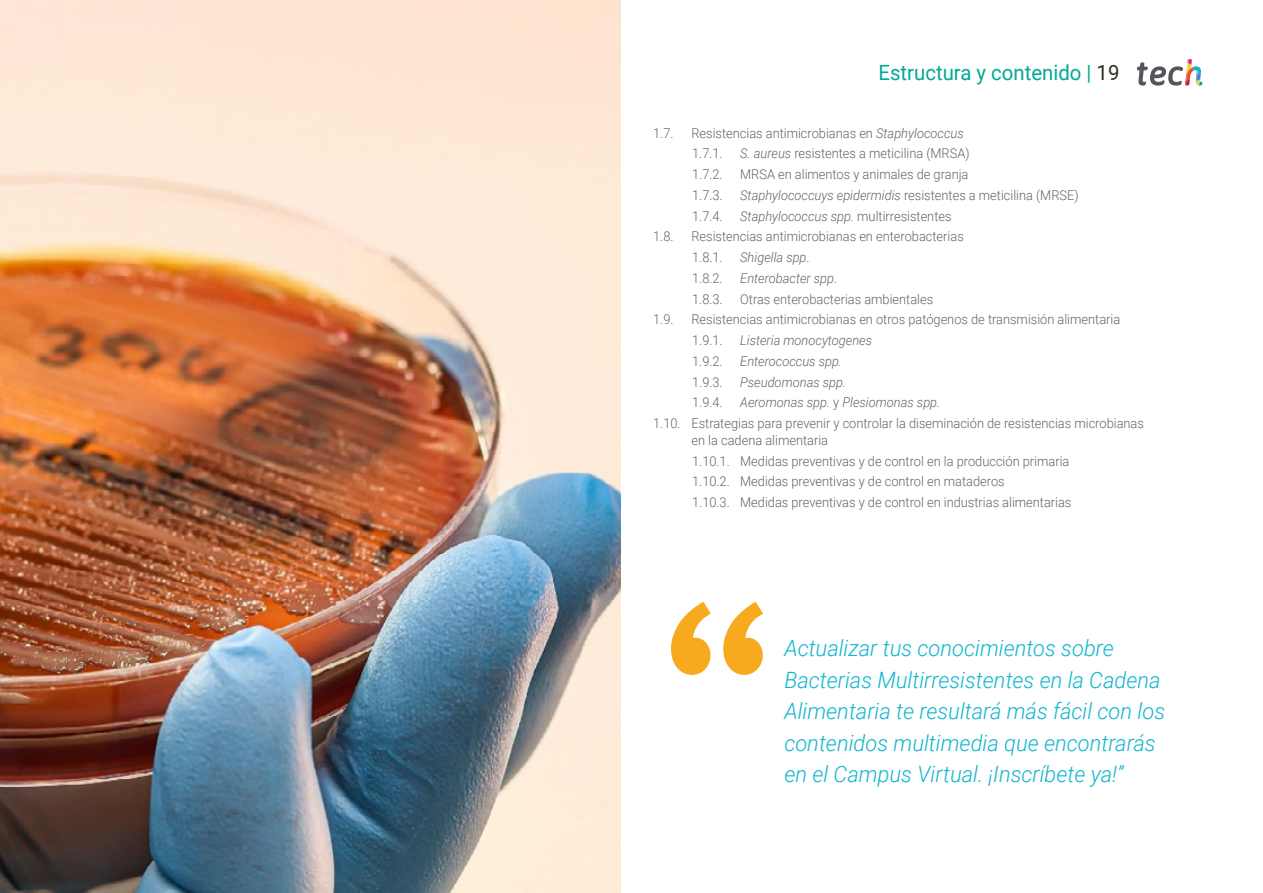
<style>
.page{position:relative;width:1263px;height:893px;background:#fff}
.page>*{position:absolute;margin:0;border:0;box-sizing:border-box;transform-origin:0 0}
.t1{font:italic 300 22.5px/31.5px "Roboto";color:#0fb6cf}
.t2{font:21px "Roboto";color:#00a996}
.t3{font:300 13.5px/20.7px "Roboto";color:#61646a;scale:.95 1}
.t4{font:italic 300 13.5px "Roboto";color:#61646a;scale:.95 1}
.s1{color:#312e20}
.s2{font-style:italic}
.s3{font-style:normal}
</style>
<div class="page">
<img style="left:0;top:0;width:621px;height:893px">
<svg style="left:671px;top:602px;width:92px;height:73px"></svg>
<svg style="left:1137px;top:59px;width:65px;height:27px"></svg>
<h2 class="t2" style="left:878px;top:57px;width:242px">Estructura y contenido | <span class="s1">19</span></h2>
<p class="t3" style="left:653px;top:122px;width:23px">1.7.</p>
<p class="t3" style="left:691px;top:122px;width:288px">Resistencias antimicrobianas en <span class="s2">Staphylococcus<br></span>1.7.1.</p>
<p class="t3" style="left:740px;top:143px;width:243px"><span class="s2">S. aureus</span> resistentes a meticilina (MRSA)</p>
<p class="t3" style="left:692px;top:164px;width:34px">1.7.2.</p>
<p class="t3" style="left:740px;top:164px;width:242px">MRSA en alimentos y animales de granja</p>
<p class="t3" style="left:692px;top:184px;width:34px">1.7.3.</p>
<p class="t3" style="left:740px;top:184px;width:358px"><span class="s2">Staphylococcuys epidermidis</span> resistentes a meticilina (MRSE)</p>
<p class="t3" style="left:692px;top:205px;width:34px">1.7.4.</p>
<p class="t4" style="left:740px;top:206px;width:224px">Staphylococcus spp. <span class="s3">multirresistentes</span></p>
<p class="t3" style="left:653px;top:226px;width:23px">1.8.</p>
<p class="t3" style="left:691px;top:226px;width:288px">Resistencias antimicrobianas en enterobacterias<br>1.8.1.</p>
<p class="t4" style="left:740px;top:248px;width:75px">Shigella spp<span class="s3">.</span></p>
<p class="t3" style="left:692px;top:267px;width:34px">1.8.2.</p>
<p class="t4" style="left:740px;top:269px;width:104px">Enterobacter spp<span class="s3">.</span></p>
<p class="t3" style="left:692px;top:288px;width:34px">1.8.3.</p>
<p class="t3" style="left:740px;top:288px;width:205px">Otras enterobacterias ambientales</p>
<p class="t3" style="left:653px;top:309px;width:23px">1.9.</p>
<p class="t3" style="left:691px;top:309px;width:453px">Resistencias antimicrobianas en otros patógenos de transmisión alimentaria<br>1.9.1.</p>
<p class="t4" style="left:740px;top:331px;width:140px">Listeria monocytogenes</p>
<p class="t3" style="left:692px;top:350px;width:34px">1.9.2.</p>
<p class="t4" style="left:740px;top:352px;width:109px">Enterococcus spp.</p>
<p class="t3" style="left:692px;top:371px;width:34px">1.9.3.</p>
<p class="t4" style="left:740px;top:372px;width:113px">Pseudomonas spp.</p>
<p class="t3" style="left:692px;top:392px;width:34px">1.9.4.</p>
<p class="t3" style="left:653px;top:392px;width:518px;text-indent:87px"><span class="s2">Aeromonas spp.</span> y <span class="s2">Plesiomonas spp.<br></span>1.10. Estrategias para prevenir y controlar la diseminación de resistencias microbianas</p>
<p class="t3" style="left:691px;top:429px;width:401px">en la cadena alimentaria<br>1.10.1. Medidas preventivas y de control en la producción primaria 1.10.2. Medidas preventivas y de control en mataderos<br>1.10.3. Medidas preventivas y de control en industrias alimentarias</p>
<h1 class="t1" style="left:784px;top:632px;width:382px">Actualizar tus conocimientos sobre Bacterias Multirresistentes en la Cadena Alimentaria te resultará más fácil con los contenidos multimedia que encontrarás en el Campus Virtual. ¡Inscríbete ya!”</h1>
</div>
